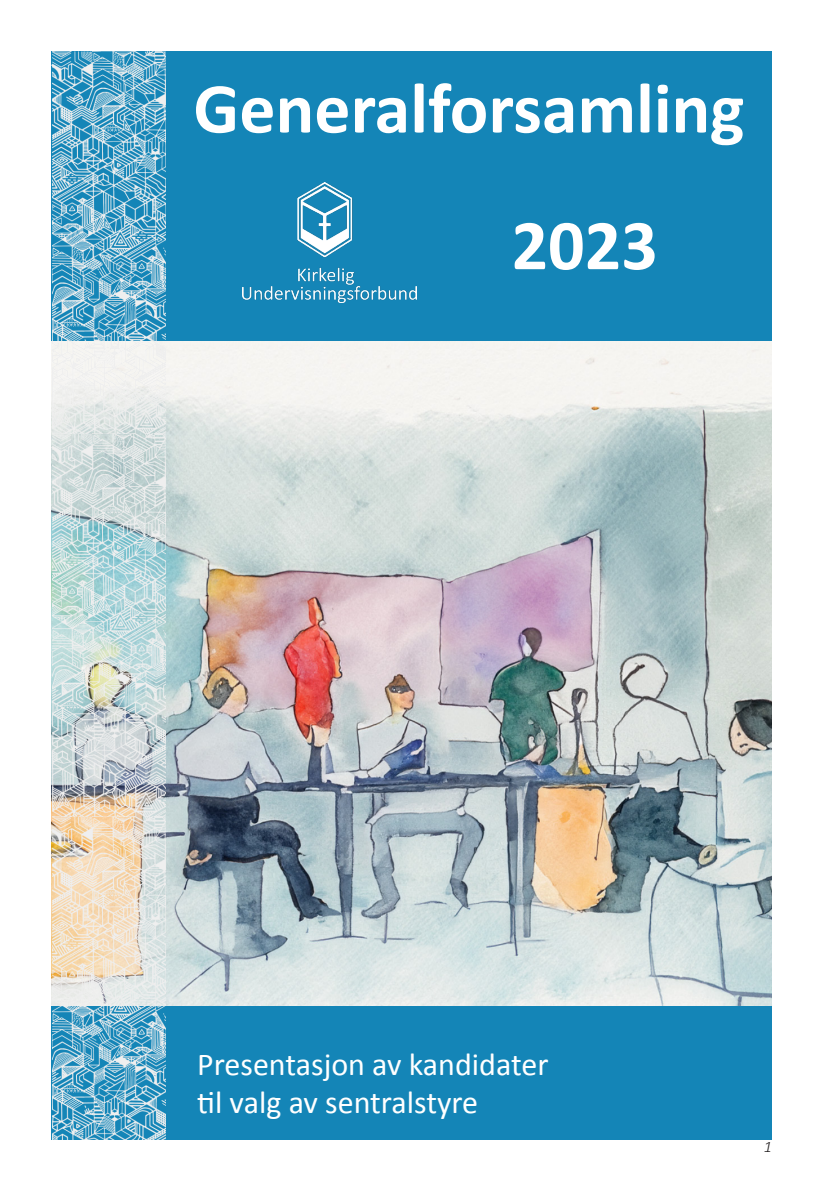
<style>
.page{position:relative;width:823px;height:1191px;background:#fff}
.page>*{position:absolute;margin:0;border:0;box-sizing:border-box;transform-origin:0 0}
.Tittel{font:700 72px "Calibri";color:#fff}
.Forsidetekst{font:32px/38.4px "Calibri";color:#fff}
.t1{font:italic 300 16px "Calibri";color:#231f20}
</style>
<div class="page">
<div style="left:51px;top:51px;width:720px;height:1089px;background:#1485b7"></div>
<img style="left:166px;top:341px;width:605px;height:664px">
<img style="left:51px;top:51px;width:115px;height:1089px">
<img style="left:242px;top:183px;width:174px;height:119px">
<p class="Tittel" style="left:193px;top:58px;width:552px">Generalforsamling</p>
<p class="Tittel" style="left:511px;top:194px;width:148px">2023</p>
<p class="Forsidetekst" style="left:197px;top:1044px;width:352px">Presentasjon av kandidater til valg av sentralstyre</p>
<p class="t1" style="left:763px;top:1136px;width:10px">1</p>
</div>
